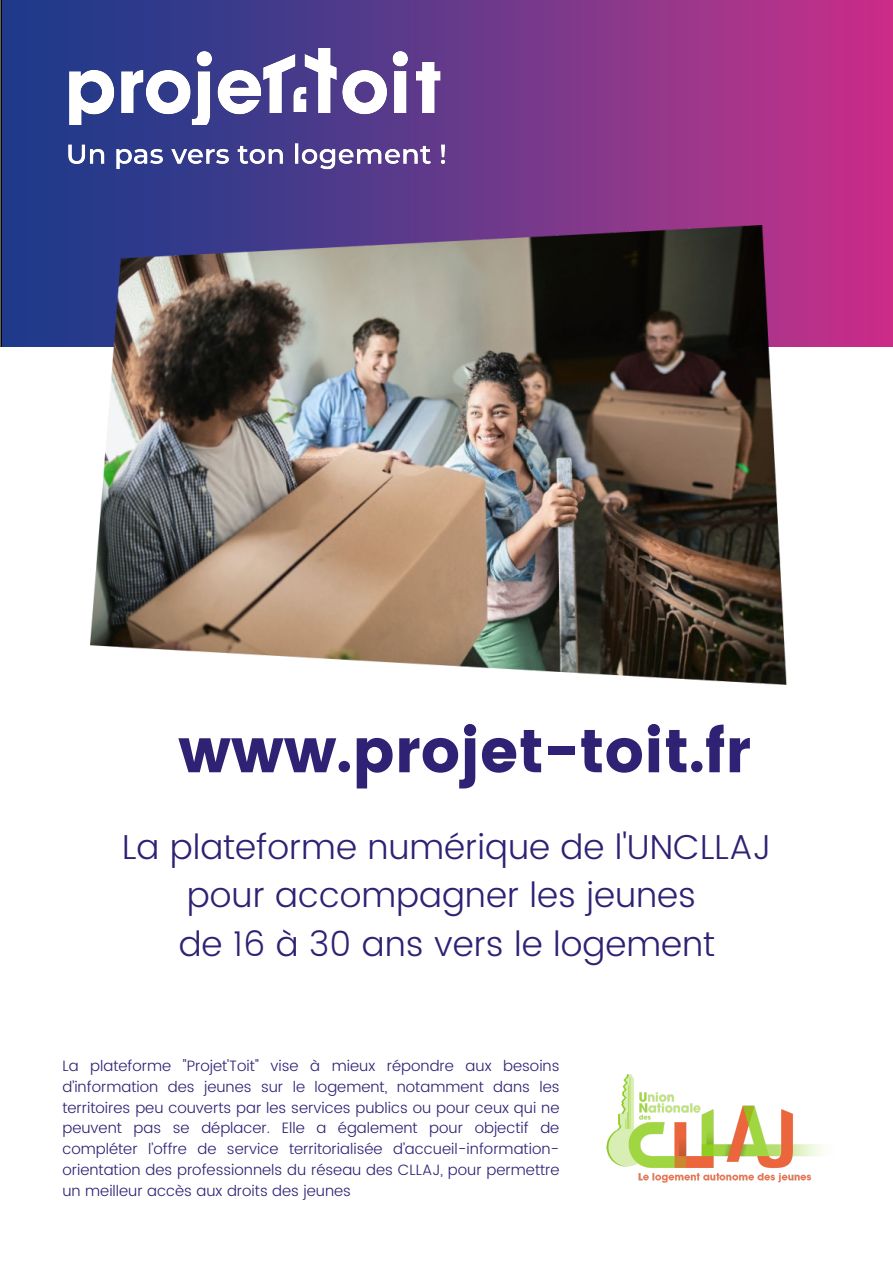
<style>
.page{position:relative;width:893px;height:1263px;background:#fff}
.page>*{position:absolute;margin:0;border:0;box-sizing:border-box;transform-origin:0 0}
.t1{font:60.9px "Poppins";color:#2f2174}
.t2{font:300 34.65px "Poppins";color:#2f2174}
.t3{font:300 15px/20.9px "Poppins";color:#2f2174;text-align:justify}
</style>
<div class="page">
<img style="left:606px;top:1074px;width:217px;height:109px">
<img style="left:0;top:0;width:893px;height:346px">
<img style="left:91px;top:226px;width:695px;height:458px">
<img style="left:26px;top:41px;width:439px;height:58px">
<img style="left:0;top:99px;width:572px;height:97px">
<p class="t1" style="left:178px;top:716px;width:574px">www.projet-toit.fr</p>
<p class="t2" style="left:122px;top:826px;width:651px">La plateforme numérique de l'UNCLLAJ</p>
<p class="t2" style="left:187px;top:875px;width:511px">pour accompagner les jeunes</p>
<p class="t2" style="left:179px;top:923px;width:538px">de 16 à 30 ans vers le logement</p>
<p class="t3" style="left:62px;top:1055px;width:499px">La plateforme "Projet'Toit" vise à mieux répondre aux besoins d’information des jeunes sur le logement, notamment dans les territoires peu couverts par les services publics ou pour ceux qui ne peuvent pas se déplacer. Elle a également pour objectif de compléter l’offre de service territorialisée d’accueil-information&shy;orientation des professionnels du réseau des CLLAJ, pour permettre un meilleur accès aux droits des jeunes</p>
</div>
